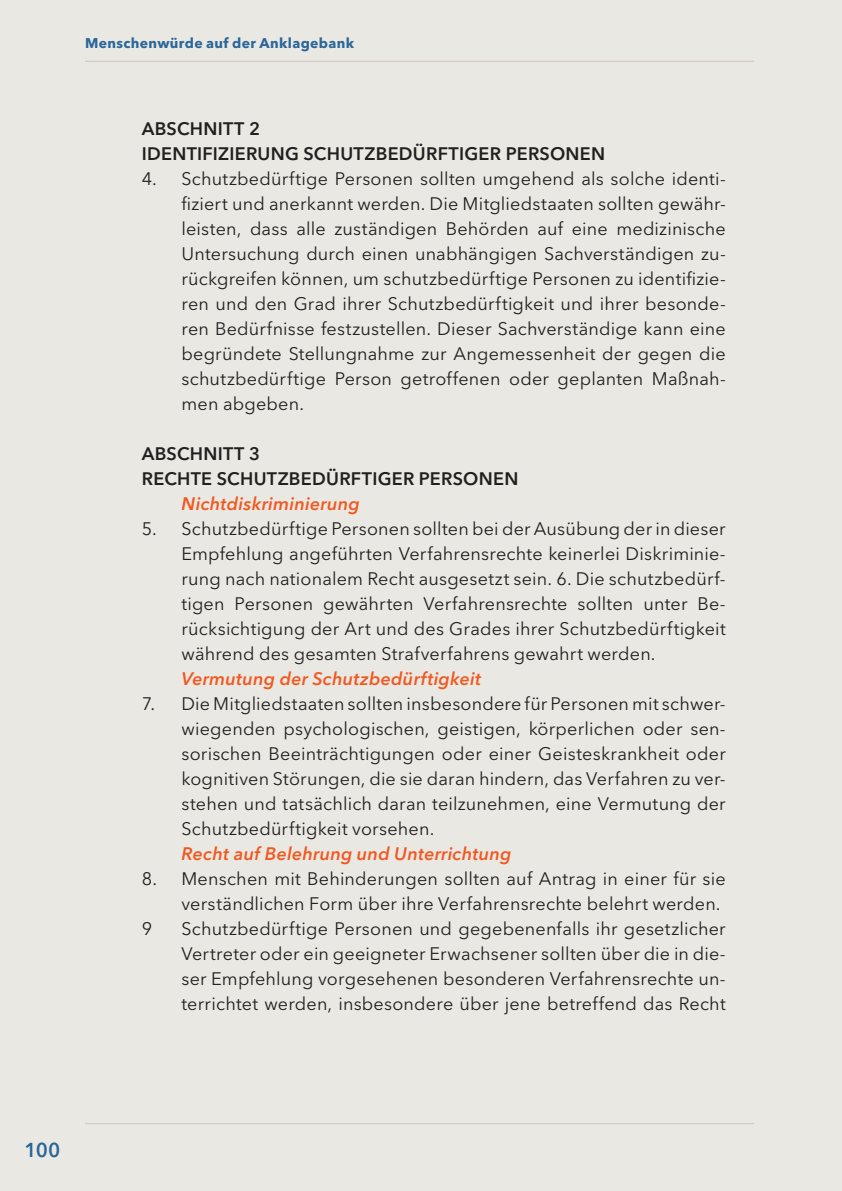
<style>
.page{position:relative;width:842px;height:1191px;background:#e9e8e3}
.page>*{position:absolute;margin:0;border:0;box-sizing:border-box;transform-origin:0 0}
.t1{font:600 20px "Avenir Next LT Pro";color:#2b6699}
.t2{font:18px/25px "Avenir Next LT Pro";letter-spacing:.01em;color:#231f20;text-align:justify}
.t3{font:600 18px/25px "Avenir Next LT Pro";letter-spacing:.015em;color:#231f20}
.t4{font:italic 600 18px "Avenir Next LT Pro";letter-spacing:.01em;color:#f15921}
.t5{font:700 14px "Avenir Next LT Pro";letter-spacing:.025em;color:#2b6699}
</style>
<div class="page">
<hr style="left:85px;top:61px;width:669px;height:1px;background:#d0c4b9">
<hr style="left:85px;top:1123px;width:669px;height:1px;background:#d0c4b9">
<p class="t5" style="left:85px;top:35px;width:270px">Menschenwürde auf der Anklagebank</p>
<p class="t3" style="left:142px;top:116px;width:465px">ABSCHNITT 2<br>IDENTIFIZIERUNG SCHUTZBEDÜRFTIGER PERSONEN</p>
<p class="t2" style="left:181px;top:166px;width:546px;text-indent:-40px">4. Schutzbedürftige Personen sollten umgehend als solche identi&shy;fiziert und anerkannt werden. Die Mitgliedstaaten sollten gewähr&shy;leisten, dass alle zuständigen Behörden auf eine medizinische Untersuchung durch einen unabhängigen Sachverständigen zu&shy;rückgreifen können, um schutzbedürftige Personen zu identifizie&shy;ren und den Grad ihrer Schutzbedürftigkeit und ihrer besonde&shy;ren Bedürfnisse festzustellen. Dieser Sachverständige kann eine begründete Stellungnahme zur Angemessenheit der gegen die schutzbedürftige Person getroffenen oder geplanten Maßnah&shy;men abgeben.</p>
<p class="t3" style="left:142px;top:441px;width:378px">ABSCHNITT 3<br>RECHTE SCHUTZBEDÜRFTIGER PERSONEN</p>
<p class="t4" style="left:181px;top:493px;width:180px">Nichtdiskriminierung</p>
<p class="t2" style="left:181px;top:516px;width:546px;text-indent:-40px">5. Schutzbedürftige Personen sollten bei der Ausübung der in dieser Empfehlung angeführten Verfahrensrechte keinerlei Diskriminie&shy;rung nach nationalem Recht ausgesetzt sein. 6. Die schutzbedürf&shy;tigen Personen gewährten Verfahrensrechte sollten unter Be&shy;rücksichtigung der Art und des Grades ihrer Schutzbedürftigkeit während des gesamten Strafverfahrens gewahrt werden.</p>
<p class="t4" style="left:181px;top:668px;width:301px">Vermutung der Schutzbedürftigkeit</p>
<p class="t2" style="left:181px;top:691px;width:546px;text-indent:-40px">7. Die Mitgliedstaaten sollten insbesondere für Personen mit schwer&shy;wiegenden psychologischen, geistigen, körperlichen oder sen&shy;sorischen Beeinträchtigungen oder einer Geisteskrankheit oder kognitiven Störungen, die sie daran hindern, das Verfahren zu ver&shy;stehen und tatsächlich daran teilzunehmen, eine Vermutung der Schutzbedürftigkeit vorsehen.</p>
<p class="t4" style="left:181px;top:843px;width:332px">Recht auf Belehrung und Unterrichtung</p>
<p class="t2" style="left:142px;top:866px;width:585px">8. Menschen mit Behinderungen sollten auf Antrag in einer für sie</p>
<p class="t2" style="left:181px;top:891px;width:541px">verständlichen Form über ihre Verfahrensrechte belehrt werden.</p>
<p class="t2" style="left:142px;top:916px;width:12px">9</p>
<p class="t2" style="left:181px;top:916px;width:546px">Schutzbedürftige Personen und gegebenenfalls ihr gesetzlicher Vertreter oder ein geeigneter Erwachsener sollten über die in die&shy;ser Empfehlung vorgesehenen besonderen Verfahrensrechte un&shy;terrichtet werden, insbesondere über jene betreffend das Recht</p>
<p class="t1" style="left:25px;top:1137px;width:37px">100</p>
</div>
